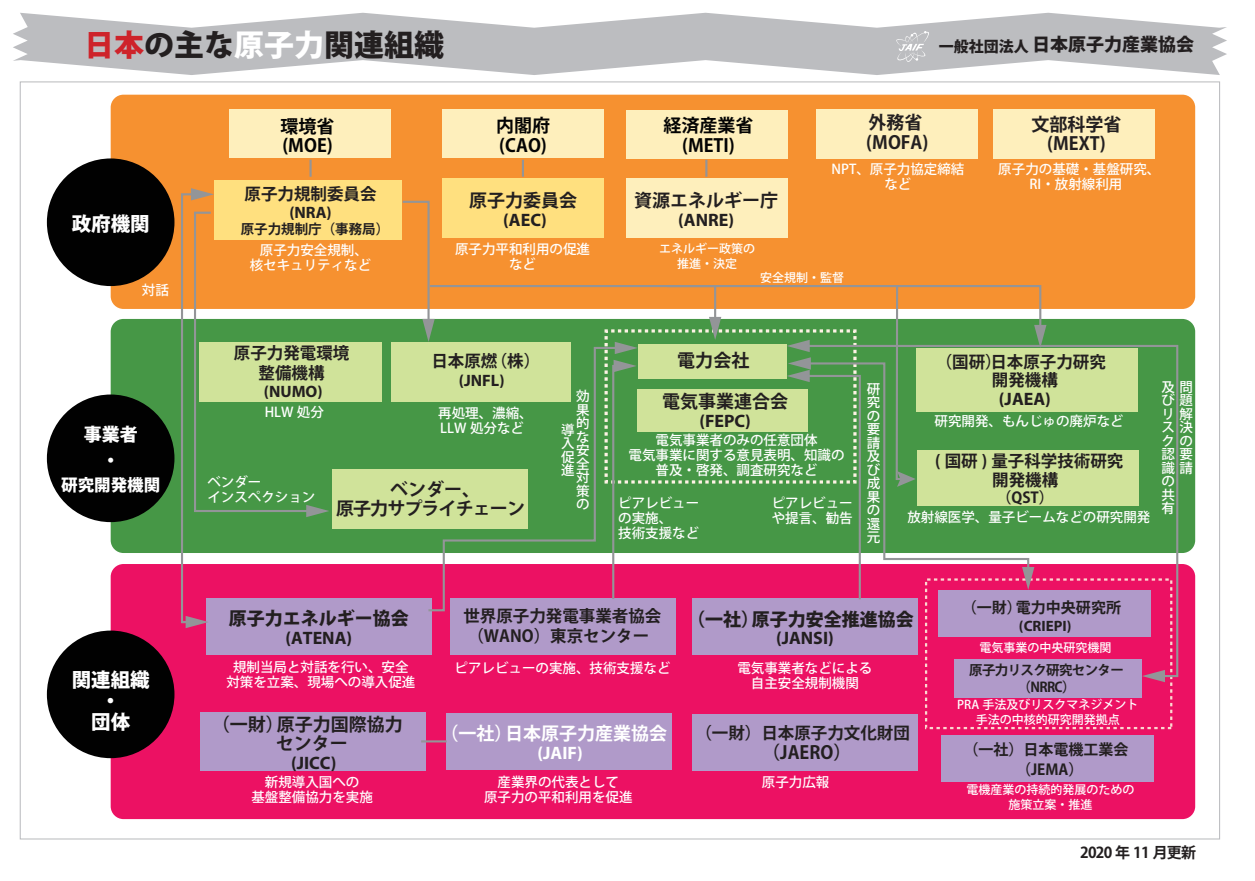
<style>
.page{position:relative;width:1255px;height:881px;background:#fff}
.page>*{position:absolute;margin:0;border:0;box-sizing:border-box;transform-origin:0 0}
.t1{font:800 30px "Koz Go Pr 6 N";color:#231f20}
.t2{font:800 19.5px/21px "Koz Go Pr 6 N";color:#fff;text-align:center}
.t3{font:700 18px/19.5px "Koz Go Pr 6 N";color:#231f20}
.t4{font:700 18px "Myriad Pro";color:#231f20}
.t5{font:800 18px "Koz Go Pr 6 N";color:#231f20}
.t6{font:700 18px/19.5px "Koz Go Pro";color:#030303}
.t7{font:700 18px/19.5px "Koz Go Pr 6 N";letter-spacing:-.05em;color:#231f20;text-align:center}
.t8{font:700 18px "Koz Go Pr 6 N";color:#fff}
.t9{font:700 18px/19.5px "Koz Go Pro";color:#231f20;text-align:center}
.t10{font:700 18px/19.5px "Koz Go Pr 6 N";color:#030303}
.t11{font:700 18px "Myriad Pro";color:#fff}
.t12{font:800 18px/25.5px "Koz Go Pr 6 N";color:#fff;text-align:center}
.t13{font:700 16.5px/19.5px "Koz Go Pr 6 N";color:#231f20;text-align:center}
.t14{font:700 16.5px "Myriad Pro";color:#231f20}
.t15{font:800 16.5px "Koz Go Pr 6 N";color:#fff}
.t16{font:700 15px/19.5px "Koz Go Pr 6 N";color:#231f20;text-align:center}
.t17{font:700 15px "Koz Go Pr 6 N";letter-spacing:-.05em;color:#231f20}
.t18{font:700 15px "Myriad Pro";color:#231f20}
.t19{font:500 13.5px/13.5px "Koz Go Pr 6 N";color:#fff;text-align:center}
.t20{font:700 13.5px/16.5px "Koz Go Pr 6 N";letter-spacing:-.05em;color:#231f20;text-align:center}
.t21{font:700 13.5px "Koz Go Pr 6 N";color:#231f20}
.t22{font:500 12px/15px "Koz Go Pr 6 N";color:#fff;text-align:center}
.s1{color:#ce232a}
.s2{color:#fff}
.s3{font-size:15px}
</style>
<div class="page">
<svg style="left:13px;top:13px;width:1214px;height:62px;fill:#bcbdc0"></svg>
<div style="left:111px;top:564px;width:1084px;height:255px;background:#ec1163;border-radius:13px"></div>
<div style="left:111px;top:319px;width:1084px;height:234px;background:#469746;border-radius:13px"></div>
<div style="left:111px;top:95px;width:1084px;height:214px;background:#f69130;border-radius:13px"></div>
<div style="left:692px;top:714px;width:225px;height:56px;background:#b09ac9"></div>
<div style="left:450px;top:598px;width:225px;height:56px;background:#b09ac9"></div>
<div style="left:442px;top:178px;width:162px;height:60px;background:#ffe07f"></div>
<div style="left:626px;top:178px;width:161px;height:60px;background:#feefbc"></div>
<div style="left:816px;top:109px;width:161px;height:49px;background:#feefbc"></div>
<div style="left:993px;top:109px;width:162px;height:50px;background:#feefbc"></div>
<div style="left:391px;top:342px;width:180px;height:60px;background:#d0e39a"></div>
<div style="left:332px;top:469px;width:195px;height:60px;background:#d0e39a"></div>
<div style="left:954px;top:659px;width:188px;height:38px;background:#b09ac9"></div>
<div style="left:47px;top:394px;width:127px;height:128px;background:#010101;border-radius:50%"></div>
<div style="left:47px;top:630px;width:127px;height:128px;background:#010101;border-radius:50%"></div>
<div style="left:47px;top:158px;width:127px;height:128px;background:#010101;border-radius:50%"></div>
<div style="left:692px;top:599px;width:225px;height:56px;background:#b09ac9"></div>
<div style="left:214px;top:180px;width:187px;height:59px;background:#ffe07f"></div>
<div style="left:206px;top:598px;width:225px;height:56px;background:#b09ac9"></div>
<div style="left:200px;top:342px;width:182px;height:60px;background:#d0e39a"></div>
<div style="left:941px;top:735px;width:212px;height:47px;background:#b09ac9"></div>
<div style="left:229px;top:109px;width:161px;height:49px;background:#feefbc"></div>
<div style="left:442px;top:109px;width:162px;height:49px;background:#feefbc"></div>
<div style="left:626px;top:110px;width:162px;height:49px;background:#feefbc"></div>
<div style="left:925px;top:578px;width:247px;height:151px;border:2px dashed #fcd7d0"></div>
<hr style="left:309px;top:160px;width:3px;height:17px;background:#939598">
<svg style="left:522px;top:160px;width:2px;height:17px"></svg>
<svg style="left:705px;top:160px;width:2px;height:17px"></svg>
<div style="left:200px;top:712px;width:225px;height:58px;background:#b09ac9"></div>
<div style="left:447px;top:713px;width:225px;height:56px;background:#b09ac9"></div>
<hr style="left:421px;top:740px;width:26px;height:2px;background:#939598">
<svg style="left:896px;top:30px;width:33px;height:33px"></svg>
<svg style="left:180px;top:188px;width:149px;height:440px"></svg>
<svg style="left:917px;top:345px;width:262px;height:333px"></svg>
<svg style="left:1142px;top:670px;width:23px;height:12px"></svg>
<svg style="left:400px;top:200px;width:646px;height:401px"></svg>
<h1 class="t1" style="left:84px;top:28px;width:362px"><span class="s1">日本</span>の主な<span class="s2">原子力</span>関連組織</h1>
<h2 class="t2" style="left:72px;top:214px;width:79px">政府機関</h2>
<h3 class="t6" style="left:281px;top:117px;width:55px">環境省(MOE)</h3>
<h3 class="t6" style="left:663px;top:117px;width:91px;text-align:center">経済産業省(METI)</h3>
<h3 class="t10" style="left:496px;top:116px;width:55px">内閣府(CAO)</h3>
<p class="t13" style="left:244px;top:184px;width:133px">原子力規制委員会</p>
<p class="t14" style="left:289px;top:202px;width:44px">(NRA)</p>
<p class="t21" style="left:241px;top:221px;width:150px">原子力規制庁（事務局）</p>
<h3 class="t3" style="left:469px;top:191px;width:109px">原子力委員会</h3>
<h3 class="t4" style="left:503px;top:208px;width:45px">(AEC)</h3>
<h3 class="t3" style="left:634px;top:191px;width:145px">資源エネルギー庁</h3>
<h3 class="t4" style="left:678px;top:208px;width:57px">(ANRE)</h3>
<h3 class="t5" style="left:939px;top:35px;width:257px"><span class="s3">一般社団法人</span> 日本原子力産業協会</h3>
<h3 class="t3" style="left:866px;top:113px;width:64px">外務省(MOFA)</h3>
<h3 class="t9" style="left:1031px;top:115px;width:91px">文部科学省(MEXT)</h3>
<p class="t19" style="left:831px;top:162px;width:134px;line-height:15px">NPT、原子力協定締結など</p>
<p class="t19" style="left:998px;top:162px;width:163px;line-height:15px">原子力の基礎・基盤研究、<br>RI・放射線利用</p>
<p class="t19" style="left:142px;top:284px;width:28px">対話</p>
<h3 class="t12" style="left:84px;top:422px;width:55px">事業者・</h3>
<p class="t15" style="left:61px;top:475px;width:100px">研究開発機関</p>
<h2 class="t2" style="left:72px;top:669px;width:79px">関連組織・<br>団体</h2>
<p class="t19" style="left:250px;top:243px;width:123px;line-height:15px">原子力安全規制、核セキュリティなど</p>
<p class="t19" style="left:455px;top:242px;width:136px;line-height:15px">原子力平和利用の促進など</p>
<p class="t22" style="left:659px;top:241px;width:97px">エネルギー政策の推進・決定</p>
<p class="t22" style="left:760px;top:270px;width:85px">安全規制・監督</p>
<p class="t13" style="left:234px;top:343px;width:117px">原子力発電環境整備機構</p>
<p class="t14" style="left:264px;top:381px;width:60px">(NUMO)</p>
<p class="t19" style="left:265px;top:405px;width:61px">HLW 処分</p>
<p class="t13" style="left:431px;top:352px;width:110px">日本原燃（株）</p>
<p class="t14" style="left:459px;top:369px;width:47px">(JNFL)</p>
<p class="t19" style="left:438px;top:405px;width:96px;line-height:15px;text-align:left">再処理、濃縮、<br>LLW 処分など</p>
<p class="t19" style="left:207px;top:475px;width:109px;line-height:15px;text-align:left">ベンダー<br>インスペクション</p>
<h3 class="t7" style="left:336px;top:480px;width:190px">ベンダー、<br>原子力サプライチェーン</h3>
<p class="t19" style="left:576px;top:390px;width:15px;text-align:justify">効果的な安全対策の</p>
<p class="t19" style="left:561px;top:423px;width:15px;text-align:justify">導入促進</p>
<h3 class="t3" style="left:677px;top:351px;width:73px">電力会社</h3>
<h3 class="t3" style="left:662px;top:392px;width:127px">電気事業連合会</h3>
<h3 class="t4" style="left:699px;top:409px;width:53px">(FEPC)</h3>
<p class="t19" style="left:628px;top:433px;width:217px;line-height:15px">電気事業者のみの任意団体<br>電気事業に関する意見表明、知識の普及・啓発、調査研究など</p>
<p class="t19" style="left:772px;top:496px;width:82px;line-height:15px;text-align:left">ピアレビューや提言、勧告</p>
<p class="t19" style="left:618px;top:495px;width:82px;line-height:15px;text-align:left">ピアレビューの実施、<br>技術支援など</p>
<p class="t13" style="left:935px;top:354px;width:172px;line-height:18px">（国研）日本原子力研究開発機構</p>
<h3 class="t4" style="left:999px;top:387px;width:53px">(JAEA)</h3>
<p class="t19" style="left:867px;top:382px;width:15px;text-align:justify">研究の要請及び成果の還元</p>
<p class="t19" style="left:1161px;top:380px;width:33px;text-align:left">及問び題リ<br>ス決ク<br>認要識請の<br>共<br>有</p>
<p class="t19" style="left:1179px;top:401px;width:15px;line-height:27px;text-align:left">解の</p>
<p class="t19" style="left:934px;top:414px;width:190px">研究開発、もんじゅの廃炉など</p>
<p class="t13" style="left:935px;top:452px;width:190px">( 国研 ) 量子科学技術研究</p>
<p class="t13" style="left:992px;top:471px;width:67px">開発機構</p>
<p class="t16" style="left:996px;top:488px;width:59px">（QST）</p>
<p class="t19" style="left:907px;top:511px;width:244px">放射線医学、量子ビームなどの研究開発</p>
<h3 class="t5" style="left:229px;top:608px;width:181px">原子力エネルギー協会</h3>
<h3 class="t4" style="left:285px;top:626px;width:68px">(ATENA)</h3>
<p class="t19" style="left:226px;top:660px;width:190px;line-height:15px">規制当局と対話を行い、安全対策を立案、現場への導入促進</p>
<p class="t13" style="left:463px;top:607px;width:199px;text-align:left">世界原子力発電事業者協会（WANO）東京センター</p>
<p class="t19" style="left:454px;top:662px;width:217px">ピアレビューの実施、技術支援など</p>
<h3 class="t5" style="left:687px;top:609px;width:228px">（一社）原子力安全推進協会</h3>
<h3 class="t4" style="left:776px;top:626px;width:59px">(JANSI)</h3>
<p class="t19" style="left:737px;top:660px;width:136px;line-height:15px">電気事業者などによる自主安全規制機関</p>
<p class="t16" style="left:962px;top:597px;width:160px">（一財）電力中央研究所</p>
<p class="t18" style="left:1019px;top:616px;width:54px">(CRIEPI)</p>
<p class="t22" style="left:979px;top:640px;width:133px">電気事業の中央研究機関</p>
<p class="t20" style="left:969px;top:662px;width:156px">原子力リスク研究センター（NRRC）</p>
<h3 class="t3" style="left:212px;top:715px;width:192px;text-align:center">（一財）原子力国際協力センター</h3>
<h3 class="t4" style="left:291px;top:751px;width:47px">(JICC)</h3>
<h3 class="t8" style="left:440px;top:723px;width:228px">（一社）日本原子力産業協会</h3>
<h3 class="t11" style="left:537px;top:741px;width:47px">(JAIF)</h3>
<p class="t19" style="left:251px;top:775px;width:123px;line-height:15px">新規導入国への<br>基盤整備協力を実施</p>
<p class="t19" style="left:484px;top:775px;width:150px;line-height:15px">産業界の代表として<br>原子力の平和利用を促進</p>
<p class="t13" style="left:695px;top:723px;width:216px">（一財）日本原子力文化財団</p>
<h3 class="t3" style="left:762px;top:743px;width:91px">（JAERO）</h3>
<p class="t19" style="left:762px;top:776px;width:69px">原子力広報</p>
<p class="t22" style="left:957px;top:697px;width:183px">PRA 手法及びリスクマネジメント手法の中核的研究開発拠点</p>
<p class="t16" style="left:963px;top:740px;width:166px">（一社）日本電機工業会（JEMA）</p>
<p class="t22" style="left:966px;top:783px;width:169px">電機産業の持続的発展のための施策立案・推進</p>
<p class="t17" style="left:1080px;top:844px;width:117px">2020 年 11 月更新</p>
</div>
